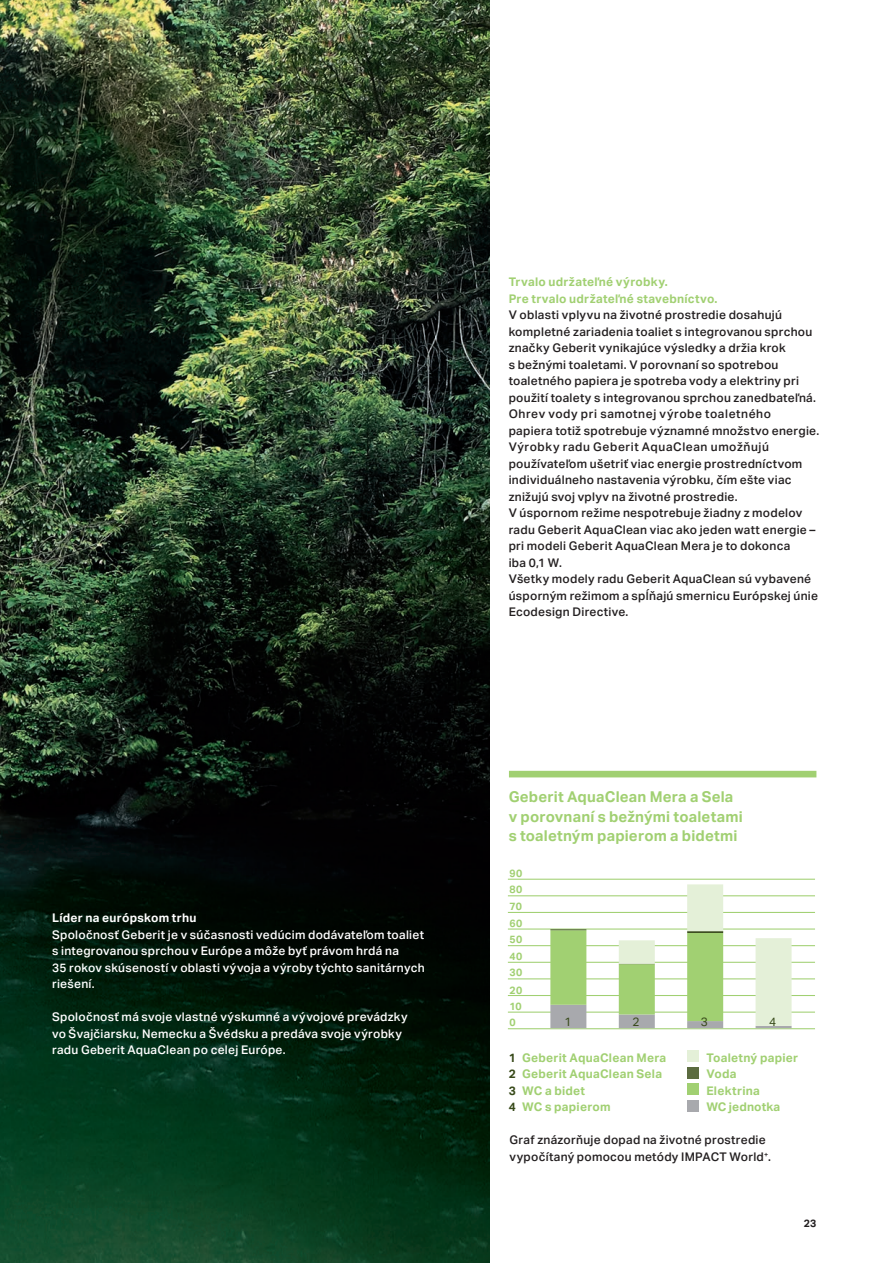
<style>
.page{position:relative;width:893px;height:1263px;background:#fff}
.page>*{position:absolute;margin:0;border:0;box-sizing:border-box;transform-origin:0 0}
.t1{font:700 15px/19.5px "Aktiv Grotesk Geberit";letter-spacing:.015em;color:#a1d072}
.t2{font:500 12px/16.5px "Aktiv Grotesk Geberit";letter-spacing:.025em;color:#231f20}
.t3{font:500 12px/16.5px "Aktiv Grotesk Geberit";letter-spacing:.025em;color:#fff}
.t4{font:700 12px/16.5px "Aktiv Grotesk Geberit";letter-spacing:.02em;color:#a1d072}
.t5{font:700 12px "Aktiv Grotesk Geberit";letter-spacing:.02em;color:#fff}
.t6{font:700 12px/16.5px "Aktiv Grotesk Geberit";color:#384a1a;text-align:justify}
.t7{font:12px "Aktiv Grotesk Geberit";color:#384a1a}
.t8{font:700 10.5px "Aktiv Grotesk Geberit";letter-spacing:.025em;color:#a1d072}
.t9{font:700 10.5px "Aktiv Grotesk Geberit";color:#231f20}
</style>
<div class="page">
<img style="left:0;top:0;width:490px;height:1263px">
<div style="left:509px;top:771px;width:307px;height:6px;background:#a1d072"></div>
<div style="left:687px;top:1050px;width:12px;height:12px;background:#e4f0d8"></div>
<div style="left:687px;top:1067px;width:12px;height:11px;background:#5b6b40"></div>
<div style="left:687px;top:1083px;width:12px;height:12px;background:#a1d072"></div>
<div style="left:687px;top:1100px;width:12px;height:11px;background:#a8a9ad"></div>
<hr style="left:508px;top:1028px;width:307px;height:1px;background:#a1d072">
<hr style="left:508px;top:1011px;width:307px;height:2px;background:#a1d072">
<hr style="left:508px;top:995px;width:307px;height:1px;background:#a1d072">
<hr style="left:508px;top:978px;width:307px;height:1px;background:#a1d072">
<hr style="left:508px;top:962px;width:307px;height:1px;background:#a1d072">
<hr style="left:508px;top:945px;width:307px;height:1px;background:#a1d072">
<hr style="left:508px;top:928px;width:307px;height:1px;background:#a1d072">
<hr style="left:508px;top:912px;width:307px;height:1px;background:#a1d072">
<hr style="left:508px;top:895px;width:307px;height:1px;background:#a1d072">
<hr style="left:508px;top:879px;width:307px;height:1px;background:#a1d072">
<div style="left:550px;top:1005px;width:36px;height:23px;background:#a8a9ad"></div>
<div style="left:550px;top:930px;width:36px;height:75px;background:#a1d072"></div>
<div style="left:619px;top:1014px;width:36px;height:14px;background:#a8a9ad"></div>
<div style="left:687px;top:1021px;width:36px;height:7px;background:#a8a9ad"></div>
<hr style="left:756px;top:1026px;width:36px;height:2px;background:#a8a9ad">
<div style="left:756px;top:938px;width:36px;height:88px;background:#e4f0d8"></div>
<div style="left:687px;top:933px;width:36px;height:88px;background:#a1d072"></div>
<hr style="left:687px;top:931px;width:36px;height:2px;background:#384a1a">
<div style="left:687px;top:884px;width:36px;height:47px;background:#e4f0d8"></div>
<div style="left:619px;top:964px;width:36px;height:50px;background:#a1d072"></div>
<hr style="left:619px;top:964px;width:36px;height:1px;background:#384a1a">
<div style="left:619px;top:940px;width:36px;height:24px;background:#e4f0d8"></div>
<hr style="left:550px;top:929px;width:36px;height:1px;background:#384a1a">
<p class="t5" style="left:52px;top:910px;width:146px">Líder na európskom trhu</p>
<p class="t3" style="left:52px;top:926px;width:374px">Spoločnosť Geberit je v súčasnosti vedúcim dodávateľom toaliet s integrovanou sprchou v Európe a môže byť právom hrdá na<br>35 rokov skúseností v oblasti vývoja a výroby týchto sanitárnych riešení.</p>
<p class="t3" style="left:52px;top:1008px;width:357px">Spoločnosť má svoje vlastné výskumné a vývojové prevádzky vo Švajčiarsku, Nemecku a Švédsku a predáva svoje výrobky radu Geberit AquaClean po celej Európe.</p>
<p class="t4" style="left:509px;top:274px;width:210px">Trvalo udržateľné výrobky.<br>Pre trvalo udržateľné stavebníctvo.</p>
<p class="t2" style="left:509px;top:307px;width:312px">V oblasti vplyvu na životné prostredie dosahujú kompletné zariadenia toaliet s integrovanou sprchou značky Geberit vynikajúce výsledky a držia krok<br>s bežnými toaletami. V porovnaní so spotrebou toaletného papiera je spotreba vody a elektriny pri použití toalety s integrovanou sprchou zanedbateľná.<br>Ohrev vody pri samotnej výrobe toaletného<br>papiera totiž spotrebuje významné množstvo energie.<br>Výrobky radu Geberit AquaClean umožňujú používateľom ušetriť viac energie prostredníctvom individuálneho nastavenia výrobku, čím ešte viac znižujú svoj vplyv na životné prostredie.<br>V úspornom režime nespotrebuje žiadny z modelov radu Geberit AquaClean viac ako jeden watt energie – pri modeli Geberit AquaClean Mera je to dokonca<br>iba 0,1 W.<br>Všetky modely radu Geberit AquaClean sú vybavené úsporným režimom a spĺňajú smernicu Európskej únie Ecodesign Directive.</p>
<p class="t1" style="left:509px;top:787px;width:235px">Geberit AquaClean Mera a Sela v porovnaní s bežnými toaletami s toaletným papierom a bidetmi</p>
<p class="t8" style="left:510px;top:867px;width:14px">90</p>
<p class="t8" style="left:510px;top:882px;width:14px">80</p>
<p class="t8" style="left:510px;top:900px;width:14px">70</p>
<p class="t8" style="left:510px;top:916px;width:14px">60</p>
<p class="t8" style="left:510px;top:933px;width:14px">50</p>
<p class="t8" style="left:510px;top:949px;width:14px">40</p>
<p class="t8" style="left:510px;top:966px;width:14px">30</p>
<p class="t8" style="left:510px;top:983px;width:14px">20</p>
<p class="t8" style="left:510px;top:999px;width:14px">10</p>
<p class="t8" style="left:510px;top:1016px;width:8px">0</p>
<p class="t7" style="left:564px;top:1015px;width:9px">1</p>
<p class="t7" style="left:632px;top:1015px;width:9px">2</p>
<p class="t7" style="left:701px;top:1015px;width:9px">3</p>
<p class="t7" style="left:769px;top:1015px;width:9px">4</p>
<p class="t6" style="left:509px;top:1049px;width:9px">1<br>2<br>3<br>4</p>
<p class="t4" style="left:522px;top:1049px;width:146px">Geberit AquaClean Mera<br>Geberit AquaClean Sela<br>WC a bidet<br>WC s papierom</p>
<p class="t4" style="left:706px;top:1049px;width:93px">Toaletný papier<br>Voda<br>Elektrina<br>WC jednotka</p>
<p class="t2" style="left:510px;top:1132px;width:263px">Graf znázorňuje dopad na životné prostredie vypočítaný pomocou metódy IMPACT World<sup>+</sup>.</p>
<p class="t9" style="left:804px;top:1217px;width:14px">23</p>
</div>
